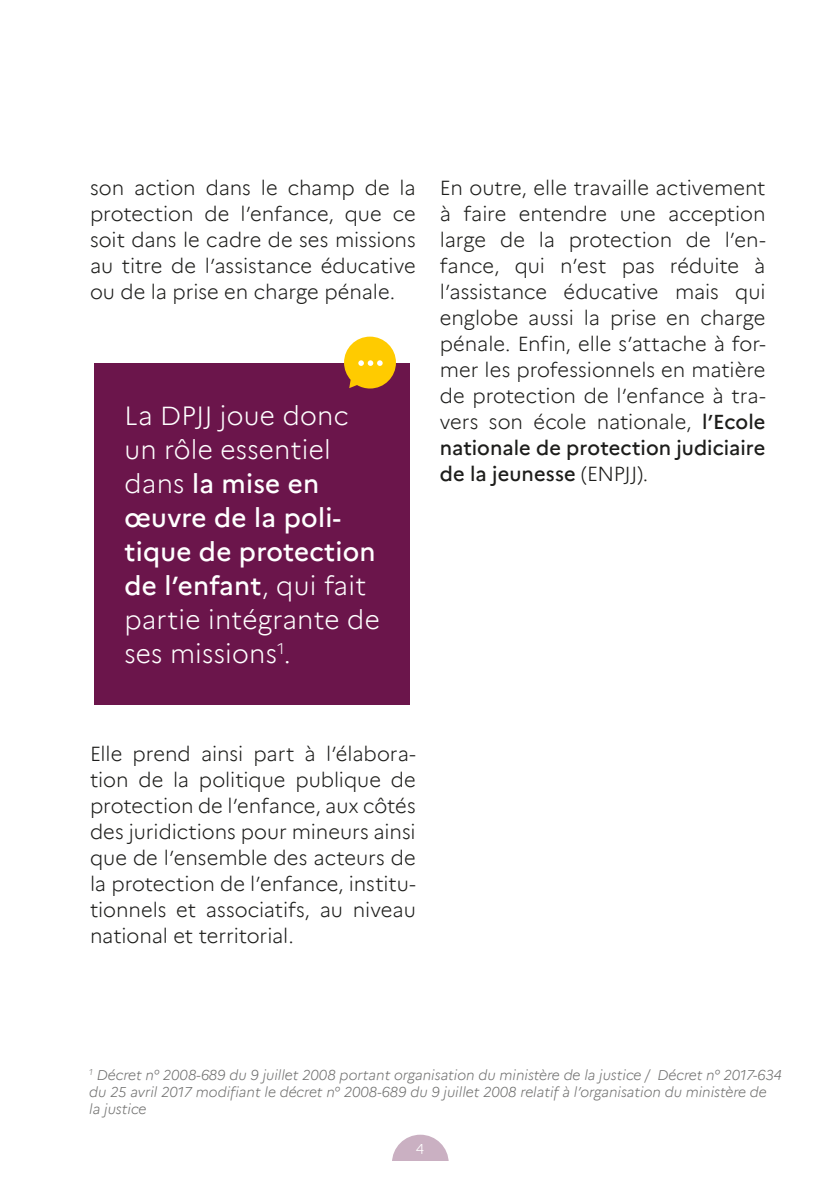
<style>
.page{position:relative;width:840px;height:1191px;background:#fff}
.page>*{position:absolute;margin:0;border:0;box-sizing:border-box;transform-origin:0 0}
.t1{font:300 26px/34px "Marianne";letter-spacing:.01em;color:#fff}
.Texte_courant{font:300 20px/26px "Marianne";letter-spacing:-.005em;color:#1d1d1b;text-align:justify}
.t2{font:italic 300 14px/16.8px "Marianne";color:#70706f}
.t3{font:300 14px "Marianne";color:#fff}
.s1{font-weight:500}
</style>
<div class="page">
<div style="left:392px;top:1134px;width:56px;height:57px;background:#cab0c2;border-radius:50%"></div>
<div style="left:360px;top:1161px;width:118px;height:30px;background:#fff"></div>
<div style="left:94px;top:363px;width:316px;height:341px;background:#6b154b"></div>
<svg style="left:344px;top:336px;width:52px;height:52px"></svg>
<p class="Texte_courant" style="left:90px;top:173px;width:327px">son action dans le champ de la protection de l’enfance, que ce soit dans le cadre de ses missions au titre de l’assistance éducative ou de la prise en charge pénale.</p>
<p class="t1" style="left:124px;top:396px;width:225px">La DPJJ joue donc</p>
<p class="t1" style="left:124px;top:430px;width:257px">un rôle essentiel dans <span class="s1">la mise en œuvre de la poli&shy;tique de protection de l’enfant</span>, qui fait partie intégrante de ses missions<sup>1</sup>.</p>
<p class="Texte_courant" style="left:439px;top:173px;width:327px">En outre, elle travaille activement à faire entendre une acception large de la protection de l’en&shy;fance, qui n’est pas réduite à l’assistance éducative mais qui englobe aussi la prise en charge pénale. Enfin, elle s’attache à for&shy;mer les professionnels en matière de protection de l’enfance à tra&shy;vers son école nationale, <span class="s1">l’Ecole nationale de protection judiciaire de la jeunesse</span> (ENPJJ).</p>
<p class="Texte_courant" style="left:90px;top:739px;width:327px">Elle prend ainsi part à l’élabora&shy;tion de la politique publique de protection de l’enfance, aux côtés des juridictions pour mineurs ainsi que de l’ensemble des acteurs de la protection de l’enfance, institu&shy;tionnels et associatifs, au niveau national et territorial.</p>
<p class="t2" style="left:89px;top:1065px;width:693px"><sup>1</sup> Décret n° 2008-689 du 9 juillet 2008 portant organisation du ministère de la justice / Décret n° 2017-634 du 25 avril 2017 modifiant le décret n° 2008-689 du 9 juillet 2008 relatif à l’organisation du ministère de<br>la justice</p>
<p class="t3" style="left:415px;top:1138px;width:10px">4</p>
</div>
